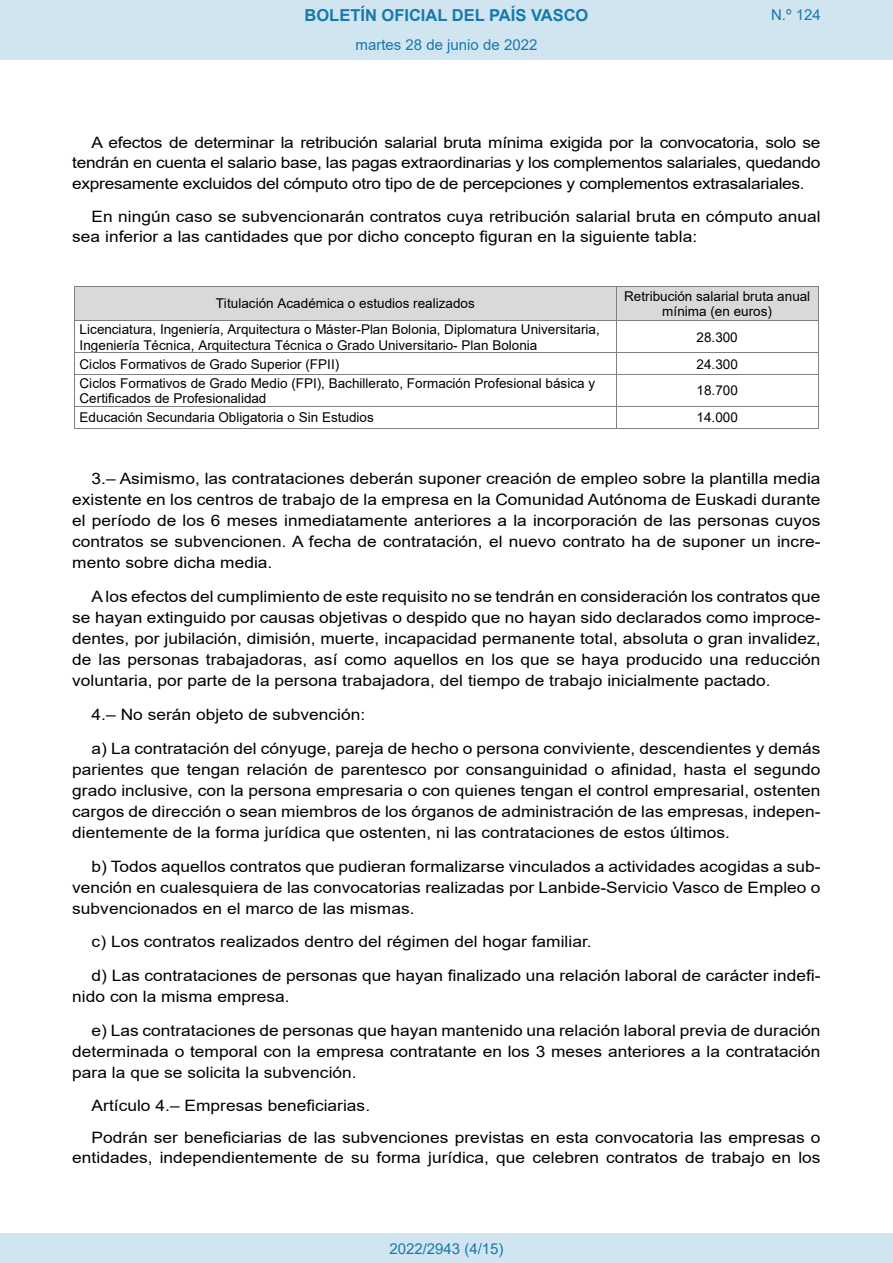
<style>
.page{position:relative;width:893px;height:1263px;background:#fff}
.page>*{position:absolute;margin:0;border:0;box-sizing:border-box;transform-origin:0 0}
.t1{font:700 16.5px "Arial";color:#1879ad}
.BOPVDetalle{font:15.6px/21px "Arial";color:#000;text-align:justify;scale:1.11 1}
.Paginacion_Centro{font:15px "Arial";color:#1879ad}
.t2{font:13.5px/15.6px "Arial";letter-spacing:.005em;color:#000}
</style>
<div class="page">
<div style="left:0;top:0;width:893px;height:60px;background:#d0e5f0"></div>
<div style="left:0;top:1233px;width:893px;height:30px;background:#d0e5f0"></div>
<div style="left:75px;top:286px;width:541px;height:34px;background:#d9d9d9"></div>
<div style="left:617px;top:286px;width:201px;height:34px;background:#d9d9d9"></div>
<hr style="left:75px;top:286px;width:541px;height:1px;background:#808080">
<hr style="left:617px;top:286px;width:201px;height:1px;background:#808080">
<hr style="left:74px;top:286px;width:1px;height:34px;background:#808080">
<hr style="left:616px;top:286px;width:1px;height:34px;background:#808080">
<hr style="left:818px;top:286px;width:1px;height:34px;background:#808080">
<hr style="left:75px;top:320px;width:541px;height:1px;background:#808080">
<hr style="left:617px;top:320px;width:201px;height:1px;background:#808080">
<hr style="left:74px;top:321px;width:1px;height:31px;background:#808080">
<hr style="left:616px;top:321px;width:1px;height:31px;background:#808080">
<hr style="left:818px;top:321px;width:1px;height:31px;background:#808080">
<hr style="left:75px;top:352px;width:541px;height:1px;background:#808080">
<hr style="left:617px;top:352px;width:201px;height:1px;background:#808080">
<svg style="left:74px;top:352px;width:1px;height:23px"></svg>
<hr style="left:75px;top:374px;width:541px;height:1px;background:#808080">
<svg style="left:616px;top:352px;width:1px;height:23px"></svg>
<hr style="left:617px;top:374px;width:201px;height:1px;background:#808080">
<svg style="left:818px;top:352px;width:1px;height:23px"></svg>
<hr style="left:74px;top:375px;width:1px;height:31px;background:#808080">
<hr style="left:616px;top:375px;width:1px;height:31px;background:#808080">
<hr style="left:818px;top:375px;width:1px;height:31px;background:#808080">
<hr style="left:75px;top:406px;width:541px;height:1px;background:#808080">
<hr style="left:617px;top:406px;width:201px;height:1px;background:#808080">
<svg style="left:74px;top:406px;width:1px;height:23px"></svg>
<hr style="left:75px;top:428px;width:541px;height:1px;background:#808080">
<svg style="left:616px;top:406px;width:1px;height:23px"></svg>
<hr style="left:617px;top:428px;width:201px;height:1px;background:#808080">
<svg style="left:818px;top:406px;width:1px;height:23px"></svg>
<p class="t1" style="left:305px;top:3px;width:285px">BOLETÍN OFICIAL DEL PAÍS VASCO</p>
<p class="Paginacion_Centro" style="left:356px;top:35px;width:183px">martes 28 de junio de 2022</p>
<p class="Paginacion_Centro" style="left:771px;top:5px;width:51px">N.º 124</p>
<p class="BOPVDetalle" style="left:72px;top:132px;width:676px;line-height:20.2px;text-indent:19px">A efectos de determinar la retribución salarial bruta mínima exigida por la convocatoria, solo se tendrán en cuenta el salario base, las pagas extraordinarias y los complementos salariales, quedando expresamente excluidos del cómputo otro tipo de de percepciones y complementos extrasalariales.</p>
<p class="BOPVDetalle" style="left:72px;top:206px;width:676px;line-height:20.2px;text-indent:19px">En ningún caso se subvencionarán contratos cuya retribución salarial bruta en cómputo anual sea inferior a las cantidades que por dicho concepto figuran en la siguiente tabla:</p>
<p class="t2" style="left:216px;top:296px;width:260px">Titulación Académica o estudios realizados</p>
<p class="t2" style="left:624px;top:288px;width:188px;text-align:center">Retribución salarial bruta anual mínima (en euros)</p>
<p class="t2" style="left:80px;top:321px;width:522px">Licenciatura, Ingeniería, Arquitectura o Máster-Plan Bolonia, Diplomatura Universitaria,<br>Ingeniería Técnica, Arquitectura Técnica o Grado Universitario- Plan Bolonia</p>
<p class="t2" style="left:696px;top:329px;width:43px">28.300</p>
<p class="t2" style="left:80px;top:356px;width:261px">Ciclos Formativos de Grado Superior (FPII)</p>
<p class="t2" style="left:696px;top:356px;width:43px">24.300</p>
<p class="t2" style="left:80px;top:375px;width:517px">Ciclos Formativos de Grado Medio (FPI), Bachillerato, Formación Profesional básica y<br>Certificados de Profesionalidad</p>
<p class="t2" style="left:696px;top:383px;width:43px">18.700</p>
<p class="t2" style="left:80px;top:410px;width:296px">Educación Secundaria Obligatoria o Sin Estudios</p>
<p class="t2" style="left:696px;top:410px;width:43px">14.000</p>
<p class="BOPVDetalle" style="left:72px;top:468px;width:676px;text-indent:19px">3.– Asimismo, las contrataciones deberán suponer creación de empleo sobre la plantilla media existente en los centros de trabajo de la empresa en la Comunidad Autónoma de Euskadi durante el período de los 6 meses inmediatamente anteriores a la incorporación de las personas cuyos contratos se subvencionen. A fecha de contratación, el nuevo contrato ha de suponer un incre&shy;mento sobre dicha media.</p>
<p class="BOPVDetalle" style="left:72px;top:586px;width:676px;text-indent:19px">A los efectos del cumplimiento de este requisito no se tendrán en consideración los contratos que se hayan extinguido por causas objetivas o despido que no hayan sido declarados como improce&shy;dentes, por jubilación, dimisión, muerte, incapacidad permanente total, absoluta o gran invalidez, de las personas trabajadoras, así como aquellos en los que se haya producido una reducción voluntaria, por parte de la persona trabajadora, del tiempo de trabajo inicialmente pactado.</p>
<p class="BOPVDetalle" style="left:92px;top:704px;width:248px">4.– No serán objeto de subvención:</p>
<p class="BOPVDetalle" style="left:72px;top:738px;width:676px;text-indent:19px">a) La contratación del cónyuge, pareja de hecho o persona conviviente, descendientes y demás parientes que tengan relación de parentesco por consanguinidad o afinidad, hasta el segundo grado inclusive, con la persona empresaria o con quienes tengan el control empresarial, ostenten cargos de dirección o sean miembros de los órganos de administración de las empresas, indepen&shy;dientemente de la forma jurídica que ostenten, ni las contrataciones de estos últimos.</p>
<p class="BOPVDetalle" style="left:72px;top:855px;width:676px;text-indent:19px">b) Todos aquellos contratos que pudieran formalizarse vinculados a actividades acogidas a sub&shy;vención en cualesquiera de las convocatorias realizadas por Lanbide-Servicio Vasco de Empleo o subvencionados en el marco de las mismas.</p>
<p class="BOPVDetalle" style="left:92px;top:931px;width:452px">c) Los contratos realizados dentro del régimen del hogar familiar.</p>
<p class="BOPVDetalle" style="left:72px;top:965px;width:676px;text-indent:19px">d) Las contrataciones de personas que hayan finalizado una relación laboral de carácter indefi&shy;nido con la misma empresa.</p>
<p class="BOPVDetalle" style="left:72px;top:1020px;width:676px;text-indent:19px">e) Las contrataciones de personas que hayan mantenido una relación laboral previa de duración determinada o temporal con la empresa contratante en los 3 meses anteriores a la contratación para la que se solicita la subvención.</p>
<p class="BOPVDetalle" style="left:92px;top:1094px;width:252px">Artículo 4.– Empresas beneficiarias.</p>
<p class="BOPVDetalle" style="left:72px;top:1128px;width:676px;line-height:20px;text-align:right">Podrán ser beneficiarias de las subvenciones previstas en esta convocatoria las empresas o entidades, independientemente de su forma jurídica, que celebren contratos de trabajo en los</p>
<p class="Paginacion_Centro" style="left:389px;top:1238px;width:116px">2022/2943 (4/15)</p>
</div>
